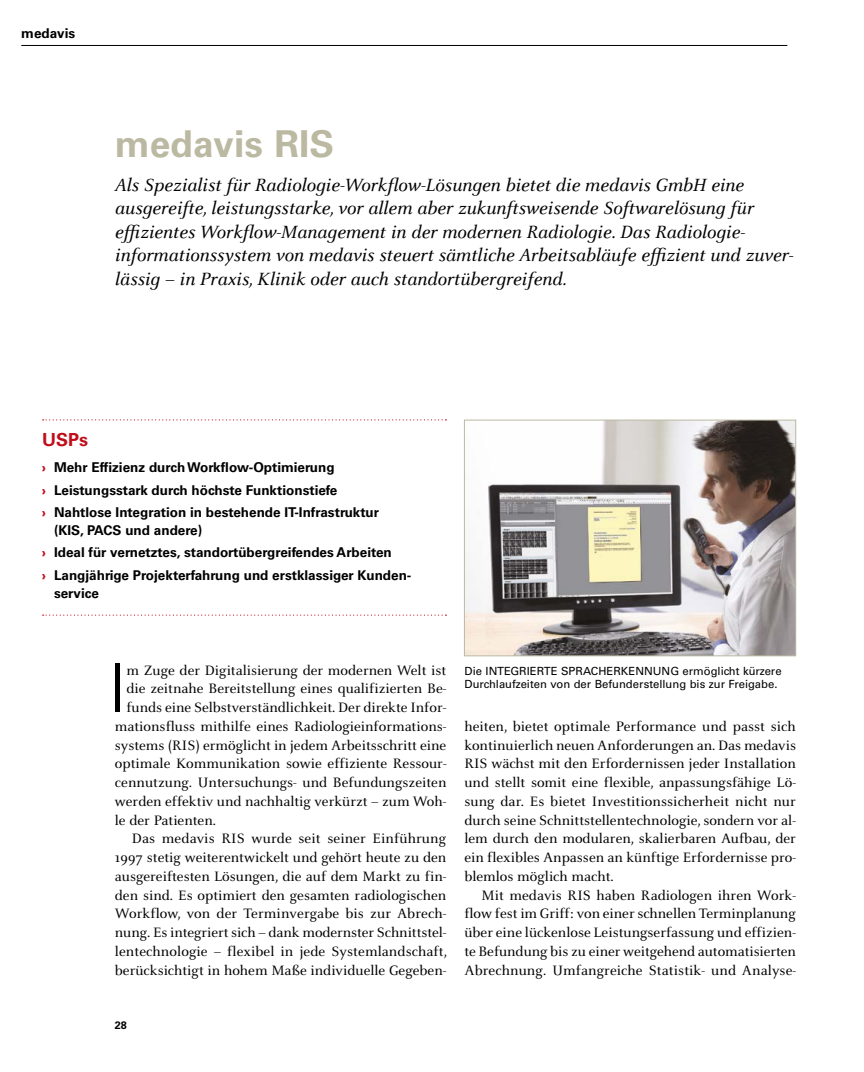
<style>
.page{position:relative;width:864px;height:1072px;background:#fff}
.page>*{position:absolute;margin:0;border:0;box-sizing:border-box;transform-origin:0 0}
.t1{font:300 66.9px "Univers LT Std";color:#000}
.t2{font:700 37.05px "Univers LT Std";color:#bcb9a2}
.t3{font:italic 19.5px/23.4px "Celeste OT";color:#000}
.t4{font:700 18px "Univers LT Std";color:#c10c1a}
.t5{font:15px/18.8px "Celeste OT";color:#000;text-align:justify}
.t6{font:700 13.5px/22.2px "Univers LT Std";color:#000}
.t7{font:11.25px/13.5px "Univers LT Std";color:#000}
.t8{font:700 10.8px "Univers LT Std";color:#000}
.s1{color:#c10c1a}
</style>
<div class="page">
<hr style="left:21px;top:45px;width:766px;height:1px;background:#000">
<svg style="left:43px;top:419px;width:403px;height:1px"></svg>
<svg style="left:43px;top:614px;width:403px;height:1px"></svg>
<img style="left:466px;top:422px;width:327px;height:232px">
<div style="left:464px;top:420px;width:331px;height:236px;border:1px solid #bcb9a2"></div>
<p class="t6" style="left:21px;top:22px;width:56px">medavis</p>
<h2 class="t2" style="left:115px;top:123px;width:220px">medavis RIS</h2>
<p class="t3" style="left:115px;top:173px;width:679px">Als Spezialist für Radiologie-Workflow-Lösungen bietet die medavis GmbH eine ausgereifte, leistungsstarke, vor allem aber zukunftsweisende Softwarelösung für effizientes Workflow-Management in der modernen Radiologie. Das Radiologie&shy;informationssystem von medavis steuert sämtliche Arbeitsabläufe effizient und zuver&shy;lässig – in Praxis, Klinik oder auch standortübergreifend.</p>
<p class="t4" style="left:42px;top:429px;width:48px">USPs</p>
<p class="t6" style="left:42px;top:457px;width:338px"><span class="s1">›</span> Mehr Effizienz durch Workflow-Optimierung<br><span class="s1">›</span> Leistungsstark durch höchste Funktionstiefe<br><span class="s1">›</span> Nahtlose Integration in bestehende IT-Infrastruktur</p>
<p class="t6" style="left:42px;top:519px;width:371px;text-indent:12px">(KIS, PACS und andere)<br><span class="s1">›</span> Ideal für vernetztes, standortübergreifendes Arbeiten<br><span class="s1">›</span> Langjährige Projekterfahrung und erstklassiger Kunden-</p>
<p class="t6" style="left:54px;top:582px;width:47px">service</p>
<h1 class="t1" style="left:108px;top:648px;width:20px">I</h1>
<p class="t5" style="left:126px;top:660px;width:321px">m Zuge der Digitalisierung der modernen Welt ist</p>
<p class="t5" style="left:126px;top:679px;width:321px">die zeitnahe Bereitstellung eines qualifizierten Be-</p>
<p class="t5" style="left:126px;top:698px;width:321px">funds eine Selbstverständlichkeit. Der direkte Infor-</p>
<p class="t5" style="left:115px;top:716px;width:333px">mationsfluss mithilfe eines Radiologieinformations-</p>
<p class="t5" style="left:115px;top:735px;width:333px">systems (RIS) ermöglicht in jedem Arbeitsschritt eine</p>
<p class="t5" style="left:115px;top:754px;width:333px">optimale Kommunikation sowie effiziente Ressour-</p>
<p class="t5" style="left:115px;top:773px;width:333px">cennutzung. Untersuchungs- und Befundungszeiten</p>
<p class="t5" style="left:115px;top:791px;width:333px">werden effektiv und nachhaltig verkürzt – zum Woh-</p>
<p class="t5" style="left:115px;top:810px;width:103px">le der Patienten.</p>
<p class="t5" style="left:132px;top:829px;width:315px">Das medavis RIS wurde seit seiner Einführung</p>
<p class="t5" style="left:115px;top:848px;width:333px">1997 stetig weiterentwickelt und gehört heute zu den</p>
<p class="t5" style="left:115px;top:866px;width:333px">ausgereiftesten Lösungen, die auf dem Markt zu fin-</p>
<p class="t5" style="left:115px;top:885px;width:333px">den sind. Es optimiert den gesamten radiologischen</p>
<p class="t5" style="left:115px;top:904px;width:333px">Workflow, von der Terminvergabe bis zur Abrech-</p>
<p class="t5" style="left:115px;top:923px;width:333px">nung. Es integriert sich – dank modernster Schnittstel-</p>
<p class="t5" style="left:115px;top:941px;width:333px">lentechnologie – flexibel in jede Systemlandschaft,</p>
<p class="t5" style="left:115px;top:960px;width:333px">berücksichtigt in hohem Maße individuelle Gegeben-</p>
<p class="t8" style="left:115px;top:1018px;width:14px">28</p>
<p class="t7" style="left:464px;top:664px;width:318px">Die INTEGRIERTE SPRACHERKENNUNG ermöglicht kürzere<br>Durchlaufzeiten von der Befunderstellung bis zur Freigabe.</p>
<p class="t5" style="left:464px;top:716px;width:333px">heiten, bietet optimale Performance und passt sich kontinuierlich neuen Anforderungen an. Das medavis RIS wächst mit den Erfordernissen jeder Installation und stellt somit eine flexible, anpassungsfähige Lö&shy;sung dar. Es bietet Investitionssicherheit nicht nur durch seine Schnittstellentechnologie, sondern vor al&shy;lem durch den modularen, skalierbaren Aufbau, der ein flexibles Anpassen an künftige Erfordernisse pro&shy;blemlos möglich macht.</p>
<p class="t5" style="left:464px;top:885px;width:333px;text-indent:17px">Mit medavis RIS haben Radiologen ihren Work&shy;flow fest im Griff: von einer schnellen Terminplanung über eine lückenlose Leistungserfassung und effizien&shy;te Befundung bis zu einer weitgehend automatisierten Abrechnung. Umfangreiche Statistik- und Analyse-</p>
</div>
